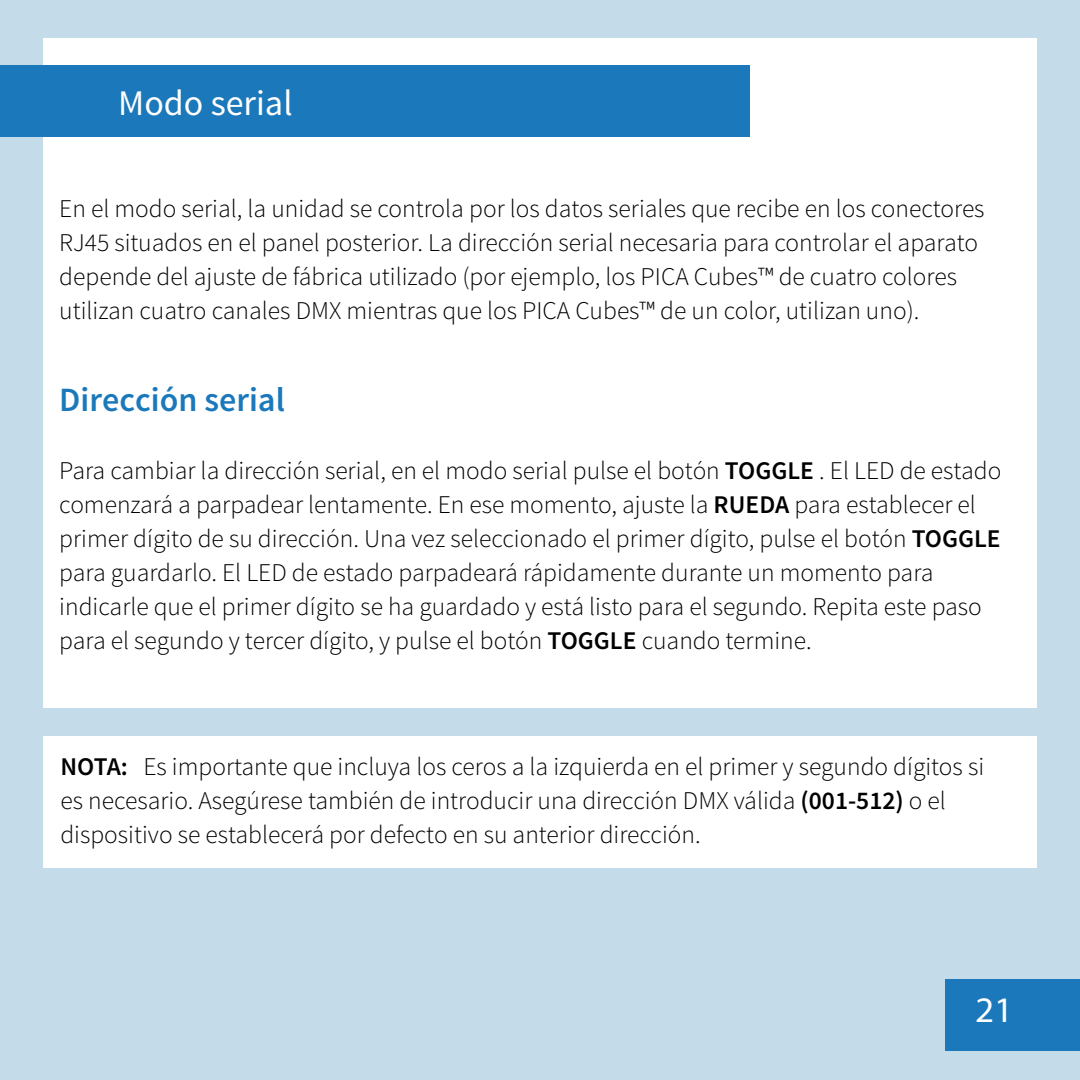
<style>
.page{position:relative;width:1080px;height:1080px;background:#c4dcea}
.page>*{position:absolute;margin:0;border:0;box-sizing:border-box;transform-origin:0 0}
.t1{font:36px "Source Sans Pro";color:#fff}
.t2{font:36px "Myriad Pro";color:#fff}
.t3{font:600 33.9px "Source Sans Pro";color:#1b79bb}
.t4{font:300 25.5px/33.9px "Source Sans Pro";color:#000001}
.s1{font-weight:600}
</style>
<div class="page">
<div style="left:43px;top:38px;width:993px;height:670px;background:#fff"></div>
<div style="left:43px;top:736px;width:993px;height:132px;background:#fff"></div>
<div style="left:0;top:65px;width:750px;height:72px;background:#1b79bb"></div>
<div style="left:945px;top:979px;width:135px;height:72px;background:#1b79bb"></div>
<h1 class="t1" style="left:118px;top:80px;width:176px">Modo serial</h1>
<p class="t4" style="left:59px;top:192px;width:927px">En el modo serial, la unidad se controla por los datos seriales que recibe en los conectores RJ45 situados en el panel posterior. La dirección serial necesaria para controlar el aparato depende del ajuste de fábrica utilizado (por ejemplo, los PICA Cubes™ de cuatro colores utilizan cuatro canales DMX mientras que los PICA Cubes™ de un color, utilizan uno).</p>
<h2 class="t3" style="left:59px;top:378px;width:227px">Dirección serial</h2>
<p class="t4" style="left:59px;top:454px;width:943px">Para cambiar la dirección serial, en el modo serial pulse el botón <span class="s1">TOGGLE</span> . El LED de estado comenzará a parpadear lentamente. En ese momento, ajuste la <span class="s1">RUEDA</span> para establecer el primer dígito de su dirección. Una vez seleccionado el primer dígito, pulse el botón <span class="s1">TOGGLE </span>para guardarlo. El LED de estado parpadeará rápidamente durante un momento para indicarle que el primer dígito se ha guardado y está listo para el segundo. Repita este paso para el segundo y tercer dígito, y pulse el botón <span class="s1">TOGGLE</span> cuando termine.</p>
<p class="t4" style="left:60px;top:750px;width:925px"><span class="s1">NOTA:</span> Es importante que incluya los ceros a la izquierda en el primer y segundo dígitos si es necesario. Asegúrese también de introducir una dirección DMX válida <span class="s1">(001-512)</span> o el dispositivo se establecerá por defecto en su anterior dirección.</p>
<h1 class="t2" style="left:975px;top:988px;width:40px">21</h1>
</div>
